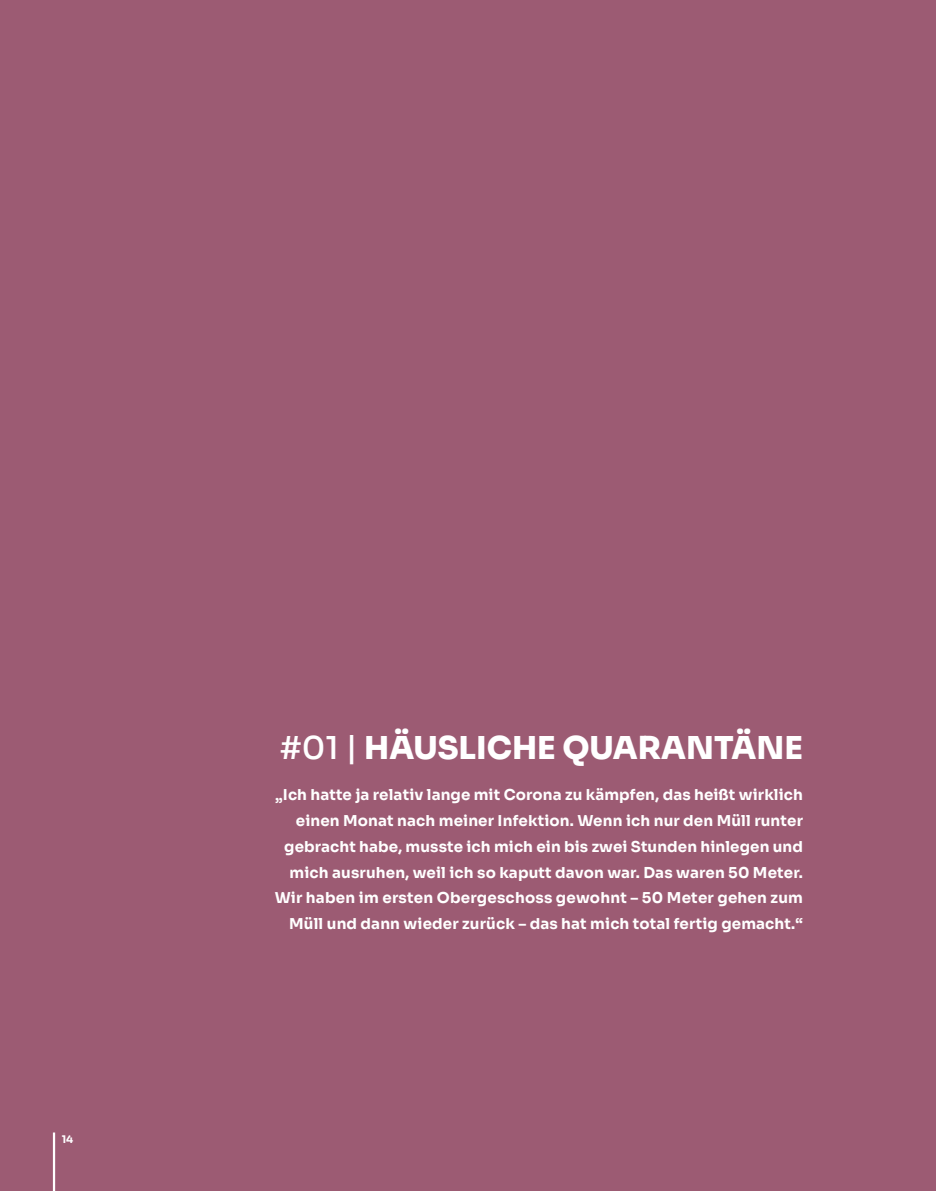
<style>
.page{position:relative;width:936px;height:1191px;background:#fff}
.page>*{position:absolute;margin:0;border:0;box-sizing:border-box;transform-origin:0 0}
.t1{font:800 31.5px "Sora";color:#fff}
.t2{font:700 15px/25.8px "Sora";letter-spacing:.01em;color:#fff;text-align:right}
.t3{font:700 10.5px "Sora";color:#fff}
.s1{font-weight:500}
</style>
<div class="page">
<div style="left:0;top:0;width:935px;height:1191px;background:#9c5b73"></div>
<hr style="left:53px;top:1132px;width:2px;height:59px;background:#fff">
<p class="t3" style="left:62px;top:1130px;width:13px">14</p>
<p class="t1" style="left:280px;top:722px;width:524px"><span class="s1">#01 |</span> HÄUSLICHE QUARANTÄNE</p>
<p class="t2" style="left:275px;top:780px;width:529px">„Ich hatte ja relativ lange mit Corona zu kämpfen, das heißt wirklich einen Monat nach meiner Infektion. Wenn ich nur den Müll runter</p>
<p class="t2" style="left:284px;top:832px;width:520px;text-align:center">gebracht habe, musste ich mich ein bis zwei Stunden hinlegen und mich ausruhen, weil ich so kaputt davon war. Das waren 50 Meter.</p>
<p class="t2" style="left:275px;top:884px;width:530px">Wir haben im ersten Obergeschoss gewohnt – 50 Meter gehen zum</p>
<p class="t2" style="left:289px;top:909px;width:515px">Müll und dann wieder zurück – das hat mich total fertig gemacht.“</p>
</div>
